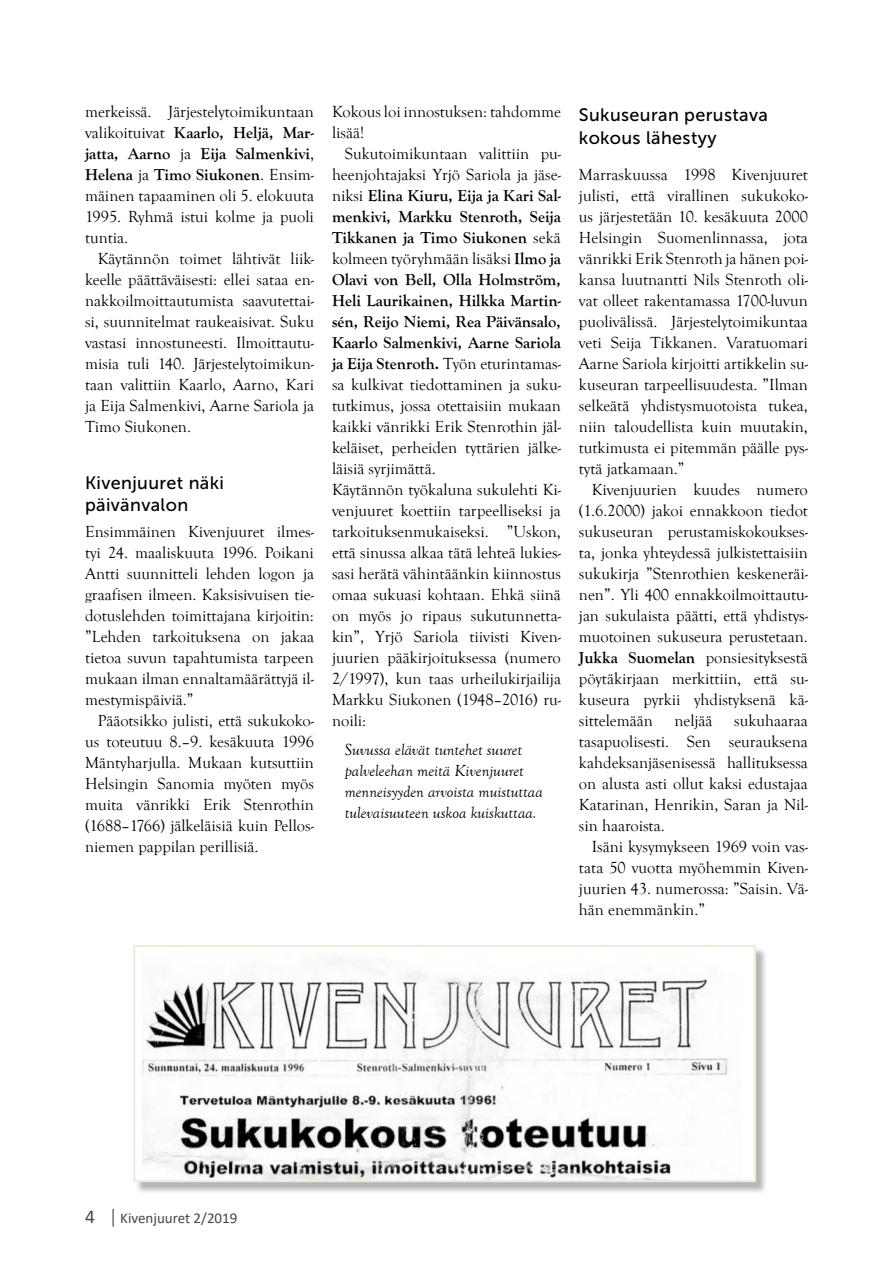
<style>
.page{position:relative;width:893px;height:1263px;background:#fff}
.page>*{position:absolute;margin:0;border:0;box-sizing:border-box;transform-origin:0 0}
.t1{font:18px/22.5px "Museo Sans 500";letter-spacing:.02em;color:#000}
.t2{font:16.5px/21px "Goudy Old Style T";color:#000;text-align:justify}
.t3{font:italic 16.5px/21px "Goudy Old Style T";color:#000}
.t4{font:15px "Calibri";color:#474746}
.s1{font-weight:700}
.s2{font-size:19.5px}
.s3{font-size:20.25px}
</style>
<div class="page">
<div style="left:135px;top:947px;width:633px;height:247px;background:#000;opacity:.29"></div>
<img style="left:136px;top:948px;width:617px;height:231px">
<div style="left:133px;top:945px;width:623px;height:237px;border:2px solid #f1e7dd"></div>
<p class="t2" style="left:85px;top:101px;width:230px">merkeissä. Järjestelytoimikuntaan valikoituivat <span class="s1">Kaarlo, Heljä, Mar&shy;jatta, Aarno</span> ja <span class="s1">Eija Salmenkivi</span>, <span class="s1">Helena</span> ja <span class="s1">Timo Siukonen</span>. Ensim&shy;mäinen tapaaminen oli 5. elokuuta 1995. Ryhmä istui kolme ja puoli tuntia.</p>
<p class="t2" style="left:85px;top:248px;width:230px;text-indent:13px">Käytännön toimet lähtivät liik&shy;keelle päättäväisesti: ellei sataa en&shy;nakkoilmoittautumista saavutettai&shy;si, suunnitelmat raukeaisivat. Suku vastasi innostuneesti. Ilmoittautu&shy;misia tuli 140. Järjestelytoimikun&shy;taan valittiin Kaarlo, Aarno, Kari ja Eija Salmenkivi, Aarne Sariola ja Timo Siukonen.</p>
<p class="t1" style="left:85px;top:471px;width:141px">Kivenjuuret näki päivänvalon</p>
<p class="t2" style="left:85px;top:521px;width:230px">Ensimmäinen Kivenjuuret ilmes&shy;tyi 24. maaliskuuta 1996. Poikani Antti suunnitteli lehden logon ja graafisen ilmeen. Kaksisivuisen tie&shy;dotuslehden toimittajana kirjoitin: ”Lehden tarkoituksena on jakaa tietoa suvun tapahtumista tarpeen mukaan ilman ennaltamäärättyjä il&shy;mestymispäiviä.”</p>
<p class="t2" style="left:85px;top:711px;width:230px;text-indent:13px">Pääotsikko julisti, että sukukoko&shy;us toteutuu 8.–9. kesäkuuta 1996<br>Mäntyharjulla. Mukaan kutsuttiin Helsingin Sanomia myöten myös muita vänrikki Erik Stenrothin (1688–1766) jälkeläisiä kuin Pellos&shy;niemen pappilan perillisiä.</p>
<p class="t2" style="left:332px;top:102px;width:230px">Kokous loi innostuksen: tahdomme lisää!</p>
<p class="t2" style="left:332px;top:144px;width:230px;text-align:left;text-indent:13px">Sukutoimikuntaan valittiin pu&shy;heenjohtajaksi Yrjö Sariola ja jäse&shy;niksi <span class="s1">Elina Kiuru, Eija ja Kari Sal&shy;menkivi, Markku Stenroth, Seija Tikkanen ja Timo Siukonen</span> sekä kolmeen työryhmään lisäksi <span class="s1">Ilmo ja Olavi von Bell, Olla Holmström, Heli Laurikainen, Hilkka Martin&shy;sén, Reijo Niemi, Rea Päivänsalo, Kaarlo Salmenkivi, Aarne Sariola ja Eija Stenroth.</span> Työn eturintamas&shy;sa kulkivat tiedottaminen ja suku&shy;tutkimus, jossa otettaisiin mukaan kaikki vänrikki Erik Stenrothin jäl&shy;keläiset, perheiden tyttärien jälke&shy;läisiä syrjimättä.<br>Käytännön työkaluna sukulehti Ki&shy;venjuuret koettiin tarpeelliseksi ja tarkoituksenmukaiseksi. ”Uskon, että sinussa alkaa tätä lehteä lukies&shy;sasi herätä vähintäänkin kiinnostus omaa sukuasi kohtaan. Ehkä siinä on myös jo ripaus sukutunnetta&shy;kin”, Yrjö Sariola tiivisti Kiven&shy;juurien pääkirjoituksessa (numero 2/1997), kun taas urheilukirjailija Markku Siukonen (1948–2016) ru&shy;noili:</p>
<p class="t3" style="left:345px;top:739px;width:200px">Suvussa elävät tuntehet suuret palveleehan meitä Kivenjuuret menneisyyden arvoista muistuttaa tulevaisuuteen uskoa kuiskuttaa.</p>
<p class="t1" style="left:579px;top:104px;width:191px">Sukuseuran perustava kokous lähestyy</p>
<p class="t2" style="left:579px;top:164px;width:230px">Marraskuussa 1998 Kivenjuuret julisti, että virallinen sukukoko&shy;us järjestetään 10. kesäkuuta 2000<br>Helsingin Suomenlinnassa, jota vänrikki Erik Stenroth ja hänen poi&shy;kansa luutnantti Nils Stenroth oli&shy;vat olleet rakentamassa 1700-luvun puolivälissä. Järjestelytoimikuntaa veti Seija Tikkanen. Varatuomari Aarne Sariola kirjoitti artikkelin su&shy;kuseuran tarpeellisuudesta. ”Ilman selkeätä yhdistysmuotoista tukea, niin taloudellista kuin muutakin, tutkimusta ei pitemmän päälle pys&shy;tytä jatkamaan.”</p>
<p class="t2" style="left:579px;top:480px;width:230px;text-indent:13px">Kivenjuurien kuudes numero (1.6.2000) jakoi ennakkoon tiedot sukuseuran perustamiskokoukses&shy;ta, jonka yhteydessä julkistettaisiin sukukirja ”Stenrothien keskeneräi&shy;nen”. Yli 400 ennakkoilmoittautu&shy;jan sukulaista päätti, että yhdistys&shy;muotoinen sukuseura perustetaan.<br><span class="s1">Jukka Suomelan</span> ponsiesityksestä pöytäkirjaan merkittiin, että su&shy;kuseura pyrkii yhdistyksenä kä&shy;sittelemään</p>
<p class="t2" style="left:674px;top:711px;width:40px">neljää</p>
<p class="t2" style="left:579px;top:711px;width:230px;text-indent:155px">sukuhaaraa tasapuolisesti. Sen seurauksena kahdeksanjäsenisessä hallituksessa on alusta asti ollut kaksi edustajaa Katarinan, Henrikin, Saran ja Nil&shy;sin haaroista.</p>
<p class="t2" style="left:579px;top:837px;width:230px;text-indent:13px">Isäni kysymykseen 1969 voin vas&shy;tata 50 vuotta myöhemmin Kiven&shy;juurien 43. numerossa: ”Saisin. Vä&shy;hän enemmänkin.”</p>
<p class="t4" style="left:85px;top:1208px;width:154px"><span class="s2">4</span> <span class="s3">|</span> Kivenjuuret 2/2019</p>
</div>
